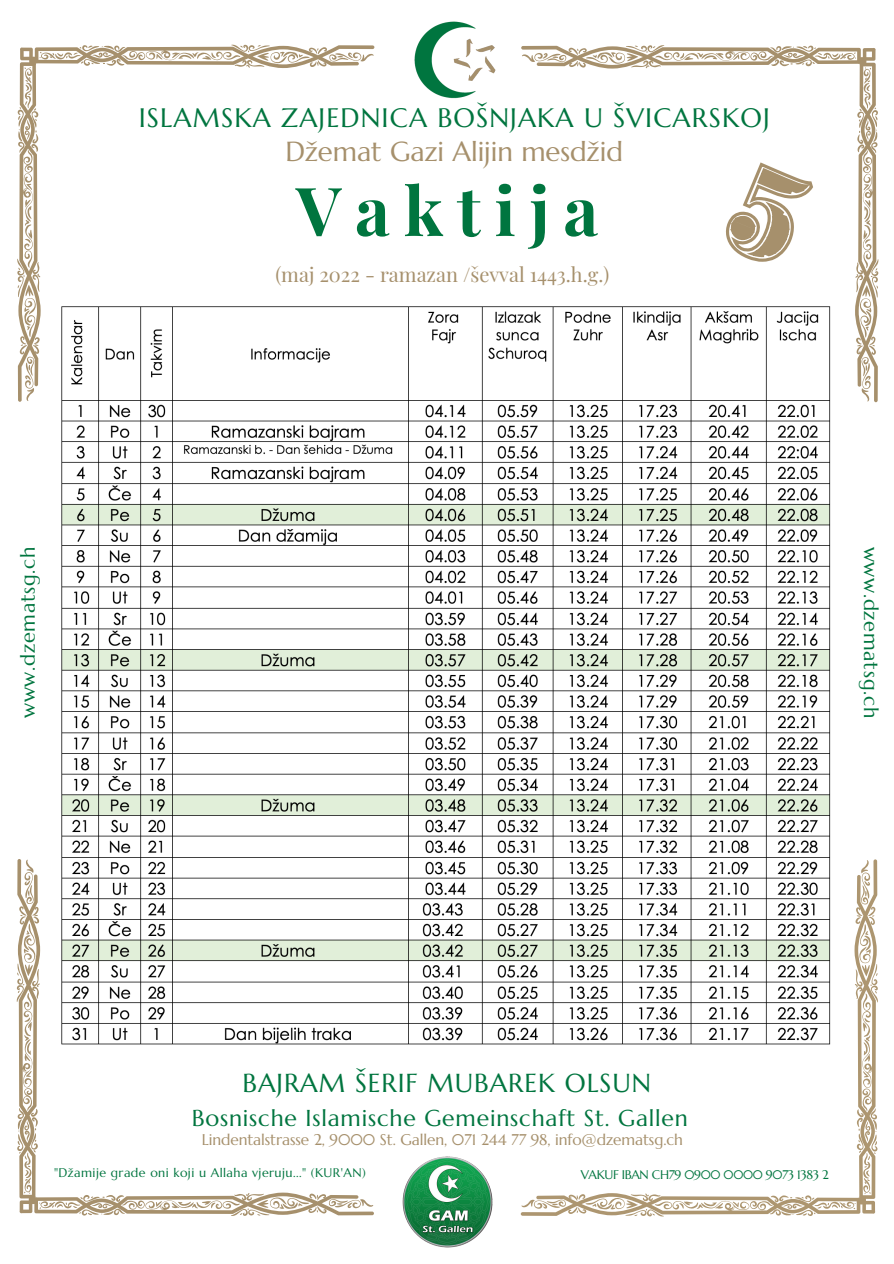
<style>
.page{position:relative;width:894px;height:1264px;background:#fff}
.page>*{position:absolute;margin:0;border:0;box-sizing:border-box;transform-origin:0 0}
.t1{font:700 67.5px "Playfair Display";letter-spacing:.205em;color:#00753f}
.t2{font:27.45px "Marcellus";color:#a6906c}
.t3{font:26.7px "Marcellus";letter-spacing:.045em;color:#00753f}
.t4{font:25.95px "Marcellus";letter-spacing:.035em;color:#00753f}
.t5{font:22.95px "Marcellus";letter-spacing:.035em;color:#00753f}
.t6{font:19.95px "Playfair Display";color:#a6906c}
.t7{font:19.95px "Marcellus";letter-spacing:.035em;color:#00753f}
.t8{font:15.45px "Marcellus";letter-spacing:-.005em;color:#a6906c}
.t9{font:12.45px "Marcellus";letter-spacing:.035em;color:#00753f}
.t10{font:12.45px "Marcellus";letter-spacing:-.03em;color:#00753f}
</style>
<div class="page">
<svg style="left:17px;top:45px;width:357px;height:357px"></svg>
<svg style="left:521px;top:45px;width:357px;height:357px"></svg>
<svg style="left:17px;top:859px;width:357px;height:356px"></svg>
<svg style="left:520px;top:859px;width:357px;height:357px"></svg>
<img style="left:414px;top:21px;width:82px;height:78px">
<img style="left:402px;top:1156px;width:90px;height:90px">
<img style="left:57px;top:299px;width:778px;height:751px">
<svg style="left:715px;top:156px;width:102px;height:118px"></svg>
<p class="t3" style="left:139px;top:101px;width:632px">ISLAMSKA ZAJEDNICA BOŠNJAKA U ŠVICARSKOJ</p>
<p class="t2" style="left:285px;top:134px;width:339px">Džemat Gazi Alijin mesdžid</p>
<p class="t1" style="left:296px;top:163px;width:304px">Vaktija</p>
<p class="t6" style="left:275px;top:260px;width:335px">(maj 2022 - ramazan /ševval 1443.h.g.)</p>
<p class="t7" style="left:16px;top:718px;width:173px;rotate:-90deg">www.dzematsg.ch</p>
<p class="t7" style="left:883px;top:546px;width:173px;rotate:90deg">www.dzematsg.ch</p>
<p class="t4" style="left:242px;top:1066px;width:410px">BAJRAM ŠERIF MUBAREK OLSUN</p>
<p class="t5" style="left:192px;top:1103px;width:497px">Bosnische Islamische Gemeinschaft St. Gallen</p>
<p class="t8" style="left:202px;top:1129px;width:482px">Lindentalstrasse 2, 9000 St. Gallen, 071 244 77 98, info@dzematsg.ch</p>
<p class="t9" style="left:54px;top:1165px;width:313px">"Džamije grade oni koji u Allaha vjeruju..." (KUR'AN)</p>
<p class="t10" style="left:580px;top:1167px;width:249px">VAKUF IBAN CH79 0900 0000 9073 1383 2</p>
</div>
